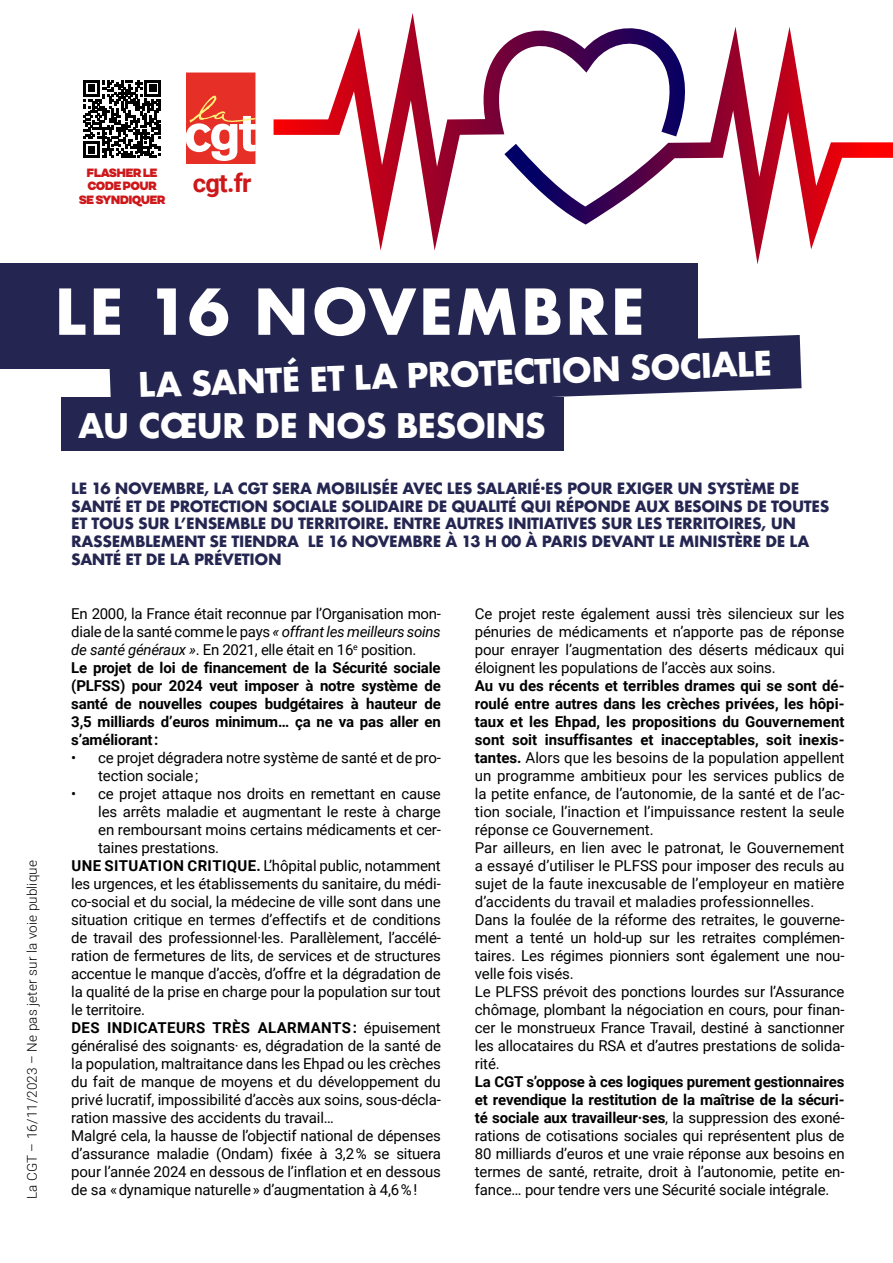
<style>
.page{position:relative;width:893px;height:1263px;background:#fff}
.page>*{position:absolute;margin:0;border:0;box-sizing:border-box;transform-origin:0 0}
.t1{font:700 61.5px "Futura";letter-spacing:.035em;color:#fff}
.t2{font:700 33px "Futura";letter-spacing:-.025em;color:#fff}
.t3{font:700 25.5px "Roboto";color:#cd1719}
.t4{font:700 15.15px/17.7px "Futura";letter-spacing:-.025em;color:#242651}
.t5{font:15px/18px "Roboto";letter-spacing:-.01em;color:#000}
.t6{font:700 15px/18px "Roboto";letter-spacing:-.01em;color:#000}
.t7{font:700 15px "Roboto";letter-spacing:.025em;color:#000}
.t8{font:300 13.5px "Roboto";letter-spacing:.01em;color:#000}
.t9{font:900 12px/13.4px "Draft B";letter-spacing:-.06em;color:#cd1719;text-align:center}
.s1{font-weight:400}
.s2{font-weight:400;font-style:italic}
.s3{font-weight:700}
</style>
<div class="page">
<div style="left:0;top:264px;width:697px;height:105px;background:#242651"></div>
<svg style="left:274px;top:13px;width:230px;height:238px"></svg>
<svg style="left:504px;top:27px;width:389px;height:237px"></svg>
<svg style="left:109px;top:335px;width:693px;height:77px;fill:#242651"></svg>
<div style="left:61px;top:397px;width:502px;height:54px;background:#242651"></div>
<svg style="left:186px;top:72px;width:70px;height:92px"></svg>
<svg style="left:83px;top:80px;width:78px;height:78px"></svg>
<p class="t9" style="left:79px;top:166px;width:88px">FLASHER LE<br>CODE POUR<br>SE SYNDIQUER</p>
<h3 class="t3" style="left:193px;top:165px;width:60px">cgt.fr</h3>
<p class="t8" style="left:23px;top:1199px;width:341px;rotate:-90deg">La CGT – 16/11/2023 – Ne pas jeter sur la voie publique</p>
<h1 class="t1" style="left:54px;top:267px;width:592px">LE 16 NOVEMBRE</h1>
<h2 class="t2" style="left:137px;top:361px;width:636px;rotate:-2deg">LA SANTÉ ET LA PROTECTION SOCIALE</h2>
<h2 class="t2" style="left:78px;top:402px;width:470px">AU CŒUR DE NOS BESOINS</h2>
<p class="t4" style="left:71px;top:480px;width:760px">LE 16 NOVEMBRE, LA CGT SERA MOBILISÉE AVEC LES SALARIÉ·ES POUR EXIGER UN SYSTÈME DE SANTÉ ET DE PROTECTION SOCIALE SOLIDAIRE DE QUALITÉ QUI RÉPONDE AUX BESOINS DE TOUTES ET TOUS SUR L’ENSEMBLE DU TERRITOIRE. ENTRE AUTRES INITIATIVES SUR LES TERRITOIRES, UN RASSEMBLEMENT SE TIENDRA LE 16 NOVEMBRE À 13 H 00 À PARIS DEVANT LE MINISTÈRE DE LA SANTÉ ET DE LA PRÉVETION</p>
<p class="t6" style="left:71px;top:604px;width:371px"><span class="s1">En 2000, la France était reconnue par l’Organisation mon&shy;diale de la santé comme le pays</span> <span class="s2">« offrant les meilleurs soins de santé généraux »</span><span class="s1">. En 2021, elle était en 16</span><sup>e</sup> <span class="s1">position.<br></span>Le projet de loi de financement de la Sécurité sociale (PLFSS) pour 2024 veut imposer à notre système de santé de nouvelles coupes budgétaires à hauteur de 3,5 milliards d’euros minimum… ça ne va pas aller en s’améliorant :</p>
<p class="t5" style="left:98px;top:748px;width:344px;text-indent:-27px">• ce projet dégradera notre système de santé et de pro&shy;tection sociale ;</p>
<p class="t5" style="left:71px;top:784px;width:371px">• ce projet attaque nos droits en remettant en cause</p>
<p class="t5" style="left:98px;top:802px;width:344px">les arrêts maladie et augmentant le reste à charge</p>
<p class="t5" style="left:98px;top:820px;width:344px">en remboursant moins certains médicaments et cer-</p>
<p class="t5" style="left:98px;top:838px;width:123px">taines prestations.</p>
<p class="t5" style="left:71px;top:856px;width:371px"><span class="s3">UNE SITUATION CRITIQUE.</span> L’hôpital public, notamment</p>
<p class="t5" style="left:71px;top:874px;width:371px">les urgences, et les établissements du sanitaire, du médi-</p>
<p class="t5" style="left:71px;top:892px;width:371px">co-social et du social, la médecine de ville sont dans une</p>
<p class="t5" style="left:71px;top:910px;width:371px">situation critique en termes d’effectifs et de conditions</p>
<p class="t5" style="left:71px;top:928px;width:371px">de travail des professionnel·les. Parallèlement, l’accélé-</p>
<p class="t5" style="left:71px;top:946px;width:371px">ration de fermetures de lits, de services et de structures</p>
<p class="t5" style="left:71px;top:964px;width:371px">accentue le manque d’accès, d’offre et la dégradation de</p>
<p class="t5" style="left:71px;top:982px;width:371px">la qualité de la prise en charge pour la population sur tout</p>
<p class="t5" style="left:71px;top:1000px;width:75px">le territoire.</p>
<p class="t7" style="left:71px;top:1017px;width:371px">DES INDICATEURS TRÈS ALARMANTS : <span class="s1">épuisement</span></p>
<p class="t5" style="left:71px;top:1036px;width:371px">généralisé des soignants· es, dégradation de la santé de</p>
<p class="t5" style="left:71px;top:1054px;width:371px">la population, maltraitance dans les Ehpad ou les crèches</p>
<p class="t5" style="left:71px;top:1072px;width:371px">du fait de manque de moyens et du développement du</p>
<p class="t5" style="left:71px;top:1090px;width:371px">privé lucratif, impossibilité d’accès aux soins, sous-décla-</p>
<p class="t5" style="left:71px;top:1108px;width:264px">ration massive des accidents du travail…</p>
<p class="t5" style="left:71px;top:1126px;width:371px">Malgré cela, la hausse de l’objectif national de dépenses</p>
<p class="t5" style="left:71px;top:1144px;width:371px">d’assurance maladie (Ondam) fixée à 3,2 % se situera</p>
<p class="t5" style="left:71px;top:1162px;width:371px">pour l’année 2024 en dessous de l’inflation et en dessous</p>
<p class="t5" style="left:71px;top:1180px;width:348px">de sa « dynamique naturelle » d’augmentation à 4,6 % !</p>
<p class="t5" style="left:475px;top:604px;width:371px;text-align:justify">Ce projet reste également aussi très silencieux sur les pénuries de médicaments et n’apporte pas de réponse pour enrayer l’augmentation des déserts médicaux qui éloignent les populations de l’accès aux soins.</p>
<p class="t5" style="left:475px;top:676px;width:371px"><span class="s3">Au vu des récents et terribles drames qui se sont dé&shy;roulé entre autres dans les crèches privées, les hôpi&shy;taux et les Ehpad, les propositions du Gouvernement sont soit insuffisantes et inacceptables, soit inexis&shy;tantes.</span> Alors que les besoins de la population appellent un programme ambitieux pour les services publics de la petite enfance, de l’autonomie, de la santé et de l’ac&shy;tion sociale, l’inaction et l’impuissance restent la seule réponse ce Gouvernement.<br>Par ailleurs, en lien avec le patronat, le Gouvernement a essayé d’utiliser le PLFSS pour imposer des reculs au sujet de la faute inexcusable de l’employeur en matière d’accidents du travail et maladies professionnelles.<br>Dans la foulée de la réforme des retraites, le gouverne&shy;ment a tenté un hold-up sur les retraites complémen&shy;taires. Les régimes pionniers sont également une nou&shy;velle fois visés.<br>Le PLFSS prévoit des ponctions lourdes sur l’Assurance chômage, plombant la négociation en cours, pour finan&shy;cer le monstrueux France Travail, destiné à sanctionner les allocataires du RSA et d’autres prestations de solida&shy;rité.</p>
<p class="t5" style="left:475px;top:1072px;width:371px;text-align:justify"><span class="s3">La CGT s’oppose à ces logiques purement gestionnaires et revendique la restitution de la maîtrise de la sécuri&shy;té sociale aux travailleur·ses</span>, la suppression des exoné&shy;rations de cotisations sociales qui représentent plus de 80 milliards d’euros et une vraie réponse aux besoins en termes de santé, retraite, droit à l’autonomie, petite en&shy;fance… pour tendre vers une Sécurité sociale intégrale.</p>
</div>
